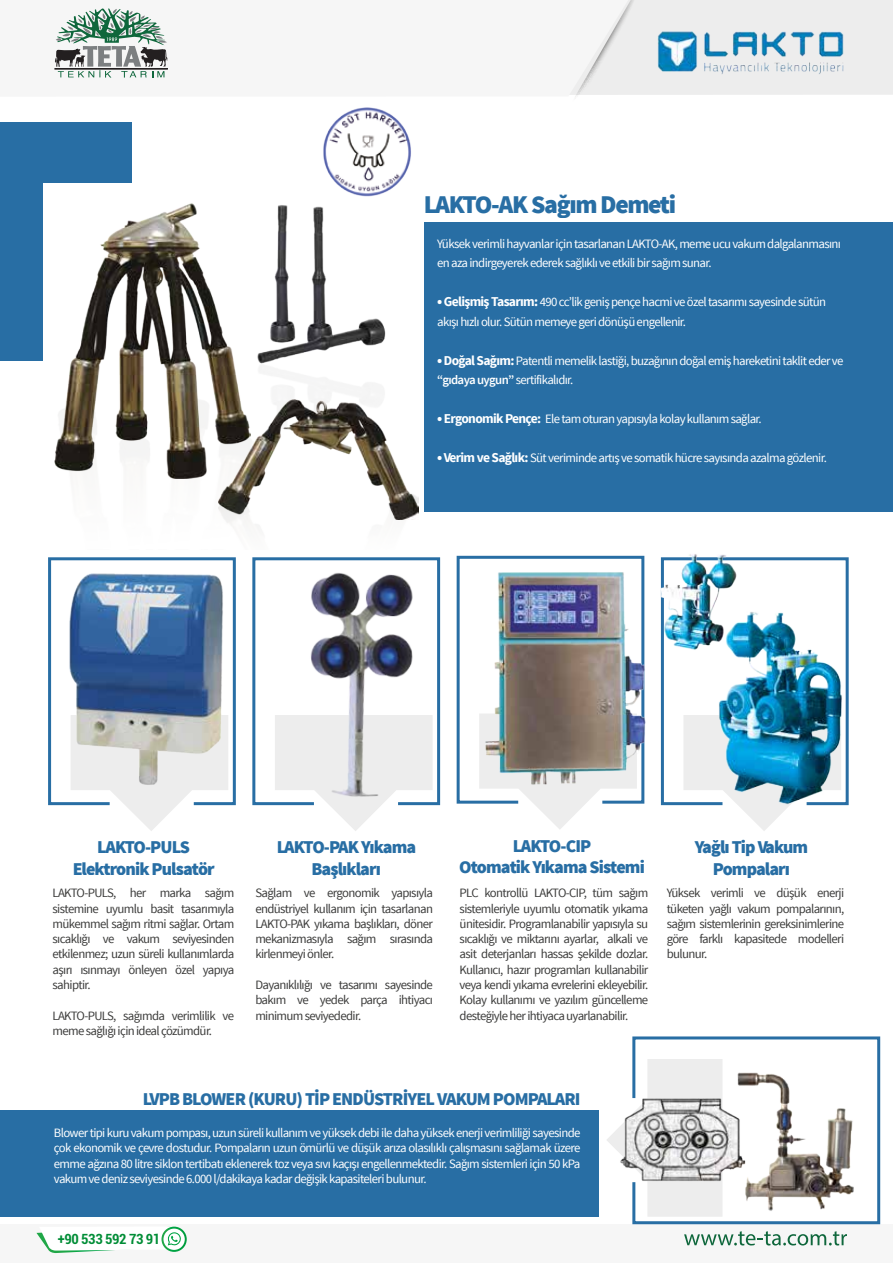
<style>
.page{position:relative;width:893px;height:1263px;background:#fff}
.page>*{position:absolute;margin:0;border:0;box-sizing:border-box;transform-origin:0 0}
.t1{font:900 25.5px "Source Sans Pro";letter-spacing:-.05em;color:#286ea4}
.t2{font:900 18px/21.6px "Source Sans Pro";letter-spacing:-.05em;color:#286ea4;text-align:center}
.t3{font:700 condensed 14.1px "Roboto";letter-spacing:-.025em;color:#008d36}
.t4{font:12.75px/15.3px "Source Sans Pro";letter-spacing:-.05em;color:#3c3c3b;text-align:justify}
.t5{font:12.75px/19.5px "Source Sans Pro";letter-spacing:-.05em;color:#fff}
.s1{font-weight:700;font-size:15px}
.s2{font-weight:700;font-size:13.5px}
.s3{font-weight:600}
</style>
<div class="page">
<div style="left:533px;top:0;width:360px;height:95px;background:#ededed"></div>
<svg style="left:575px;top:0;width:59px;height:97px"></svg>
<div style="left:0;top:122px;width:132px;height:238px;background:#286ea4"></div>
<div style="left:182px;top:222px;width:711px;height:290px;background:#286ea4"></div>
<div style="left:0;top:1110px;width:599px;height:107px;background:#286ea4"></div>
<div style="left:0;top:1224px;width:893px;height:39px;background:#f6f6f6"></div>
<img style="left:657px;top:31px;width:187px;height:43px">
<svg style="left:55px;top:8px;width:113px;height:70px"></svg>
<svg style="left:161px;top:1226px;width:26px;height:26px"></svg>
<svg style="left:163px;top:1228px;width:22px;height:22px"></svg>
<svg style="left:36px;top:1226px;width:146px;height:27px"></svg>
<svg style="left:684px;top:1231px;width:163px;height:14px"></svg>
<div style="left:44px;top:183px;width:380px;height:413px;background:#fff"></div>
<img style="left:271px;top:205px;width:113px;height:121px">
<img style="left:257px;top:326px;width:129px;height:42px">
<svg style="left:54px;top:368px;width:354px;height:159px"></svg>
<img style="left:55px;top:203px;width:196px;height:275px">
<svg style="left:127px;top:807px;width:48px;height:24px"></svg>
<svg style="left:48px;top:557px;width:188px;height:250px"></svg>
<svg style="left:252px;top:557px;width:30px;height:249px"></svg>
<img style="left:63px;top:569px;width:165px;height:217px">
<img style="left:282px;top:491px;width:151px;height:340px">
<img style="left:433px;top:555px;width:213px;height:274px">
<svg style="left:746px;top:813px;width:36px;height:18px"></svg>
<svg style="left:660px;top:557px;width:189px;height:249px"></svg>
<svg style="left:876px;top:1036px;width:5px;height:189px"></svg>
<img style="left:607px;top:1036px;width:269px;height:189px">
<img style="left:669px;top:597px;width:180px;height:216px">
<img style="left:660px;top:554px;width:91px;height:101px">
<img style="left:302px;top:107px;width:109px;height:117px">
<h1 class="t1" style="left:424px;top:188px;width:254px">LAKTO-AK Sağım Demeti</h1>
<p class="t5" style="left:437px;top:234px;width:405px">Yüksek verimli hayvanlar için tasarlanan LAKTO-AK, meme ucu vakum dalgalanmasını en aza indirgeyerek ederek sağlıklı ve etkili bir sağım sunar.</p>
<p class="t5" style="left:437px;top:292px;width:390px"><span class="s1">•</span> <span class="s2">Gelişmiş Tasarım:</span> 490 cc’lik geniş pençe hacmi ve özel tasarımı sayesinde sütün akışı hızlı olur. Sütün memeye geri dönüşü engellenir.</p>
<p class="t5" style="left:437px;top:351px;width:408px"><span class="s1">•</span> <span class="s2">Doğal Sağım:</span> Patentli memelik lastiği, buzağının doğal emiş hareketini taklit eder ve <span class="s3">“gıdaya uygun”</span> sertifikalıdır.</p>
<p class="t5" style="left:437px;top:410px;width:326px"><span class="s1">•</span> <span class="s2">Ergonomik Pençe:</span> Ele tam oturan yapısıyla kolay kullanım sağlar.</p>
<p class="t5" style="left:437px;top:449px;width:391px"><span class="s1">•</span> <span class="s2">Verim ve Sağlık:</span> Süt veriminde artış ve somatik hücre sayısında azalma gözlenir.</p>
<h2 class="t2" style="left:72px;top:837px;width:144px">LAKTO-PULS<br>Elektronik Pulsatör</h2>
<h2 class="t2" style="left:276px;top:837px;width:142px">LAKTO-PAK Yıkama<br>Başlıkları</h2>
<h2 class="t2" style="left:459px;top:835px;width:187px">LAKTO-CIP<br>Otomatik Yıkama Sistemi</h2>
<h2 class="t2" style="left:695px;top:837px;width:115px">Yağlı Tip Vakum<br>Pompaları</h2>
<p class="t4" style="left:53px;top:885px;width:183px">LAKTO-PULS, her marka sağım sistemine uyumlu basit tasarımıyla mükemmel sağım ritmi sağlar. Ortam sıcaklığı ve vakum seviyesinden etkilenmez; uzun süreli kullanımlarda aşırı ısınmayı önleyen özel yapıya sahiptir.</p>
<p class="t4" style="left:53px;top:1008px;width:183px">LAKTO-PULS, sağımda verimlilik ve meme sağlığı için ideal çözümdür.</p>
<p class="t4" style="left:255px;top:885px;width:179px">Sağlam ve ergonomik yapısıyla endüstriyel kullanım için tasarlanan LAKTO-PAK yıkama başlıkları, döner mekanizmasıyla sağım sırasında kirlenmeyi önler.</p>
<p class="t4" style="left:255px;top:977px;width:179px">Dayanıklılığı ve tasarımı sayesinde bakım ve yedek parça ihtiyacı minimum seviyededir.</p>
<p class="t4" style="left:460px;top:885px;width:190px">PLC kontrollü LAKTO-CIP, tüm sağım sistemleriyle uyumlu otomatik yıkama ünitesidir. Programlanabilir yapısıyla su sıcaklığı ve miktarını ayarlar, alkali ve asit deterjanları hassas şekilde dozlar.<br>Kullanıcı, hazır programları kullanabilir veya kendi yıkama evrelerini ekleyebilir.<br>Kolay kullanımı ve yazılım güncelleme desteğiyle her ihtiyaca uyarlanabilir.</p>
<p class="t4" style="left:667px;top:885px;width:179px">Yüksek verimli ve düşük enerji tüketen yağlı vakum pompalarının, sağım sistemlerinin gereksinimlerine göre farklı kapasitede modelleri bulunur.</p>
<h2 class="t2" style="left:142px;top:1089px;width:440px">LVPB BLOWER (KURU) TİP ENDÜSTRİYEL VAKUM POMPALARI</h2>
<p class="t5" style="left:54px;top:1125px;width:528px;line-height:15.3px;text-align:justify">Blower tipi kuru vakum pompası, uzun süreli kullanım ve yüksek debi ile daha yüksek enerji verimliliği sayesinde çok ekonomik ve çevre dostudur. Pompaların uzun ömürlü ve düşük arıza olasılıklı çalışmasını sağlamak üzere emme ağzına 80 litre siklon tertibatı eklenerek toz veya sıvı kaçışı engellenmektedir. Sağım sistemleri için 50 kPa vakum ve deniz seviyesinde 6.000 l/dakikaya kadar değişik kapasiteleri bulunur.</p>
<p class="t3" style="left:58px;top:1229px;width:104px">+90 533 592 73 91</p>
</div>
